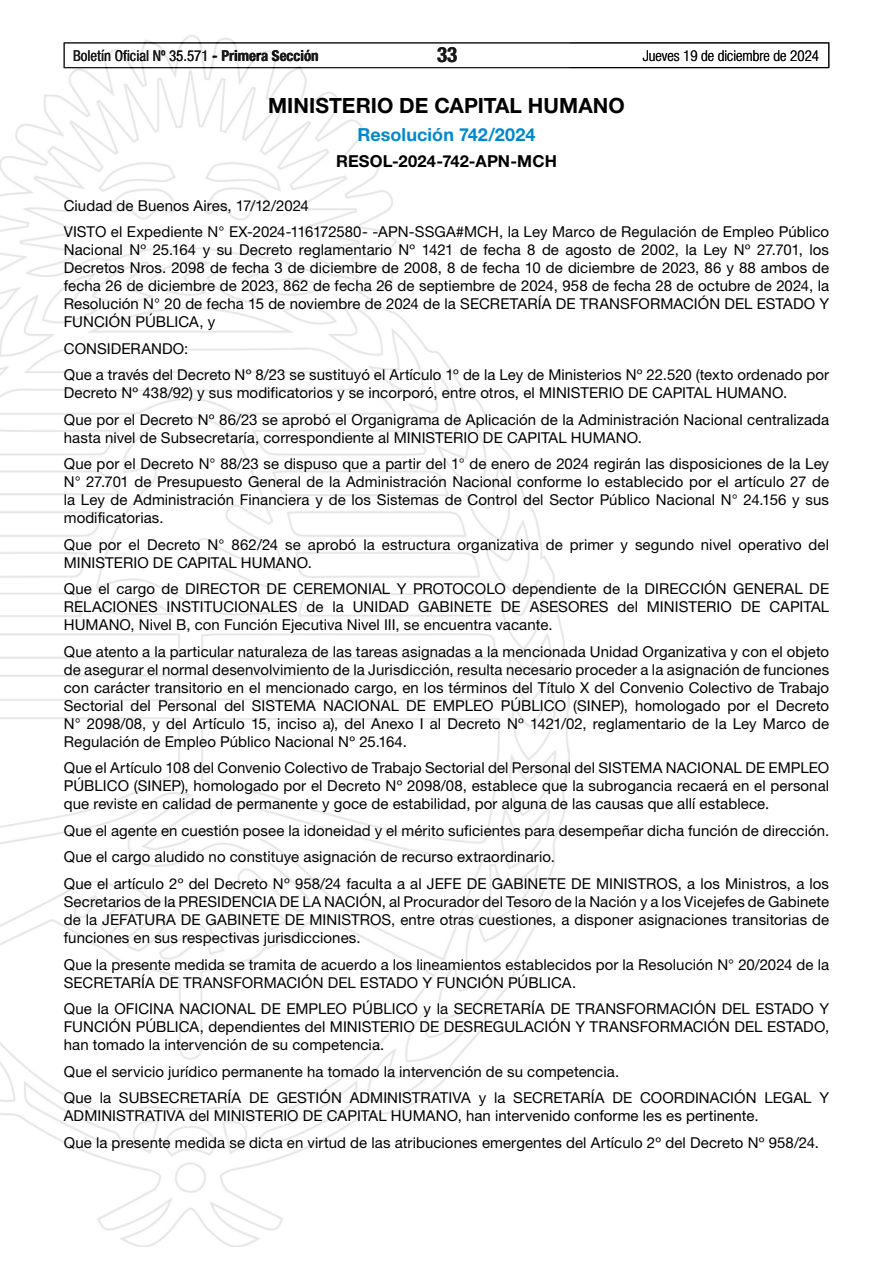
<style>
.page{position:relative;width:893px;height:1263px;background:#fff}
.page>*{position:absolute;margin:0;border:0;box-sizing:border-box;transform-origin:0 0}
.t1{font:700 21px "Helvetica Neue LT Std";letter-spacing:.005em;color:#000}
.t2{font:700 condensed 21px "Helvetica Neue LT Std";color:#000}
.t3{font:700 18px "Helvetica Neue LT Std";letter-spacing:.005em;color:#0089cf}
.t4{font:700 16.5px "Helvetica Neue LT Std";letter-spacing:.005em;color:#000}
.t5{font:15px/18px "Helvetica Neue LT Std";letter-spacing:.005em;color:#000}
.t6{font:condensed 15px "Helvetica Neue LT Std";color:#000}
.t7{font:300 condensed 15px "Helvetica Neue LT Std";color:#000}
.s1{font-weight:700}
</style>
<div class="page">
<div style="left:64px;top:43px;width:765px;height:25px;border:1px solid #000"></div>
<img style="left:0;top:35px;width:569px;height:1211px">
<p class="t6" style="left:73px;top:47px;width:247px">Boletín Oficial Nº 35.571 <span class="s1">- Primera Sección</span></p>
<h1 class="t2" style="left:437px;top:42px;width:22px">33</h1>
<p class="t7" style="left:643px;top:47px;width:178px">Jueves 19 de diciembre de 2024</p>
<h1 class="t1" style="left:268px;top:92px;width:358px">MINISTERIO DE CAPITAL HUMANO</h1>
<p class="t3" style="left:357px;top:123px;width:180px">Resolución 742/2024</p>
<p class="t4" style="left:336px;top:151px;width:222px">RESOL-2024-742-APN-MCH</p>
<p class="t5" style="left:64px;top:192px;width:767px;line-height:26.5px">Ciudad de Buenos Aires, 17/12/2024<br>VISTO el Expediente N° EX-2024-116172580- -APN-SSGA#MCH, la Ley Marco de Regulación de Empleo Público</p>
<p class="t5" style="left:64px;top:241px;width:767px;text-align:justify">Nacional Nº 25.164 y su Decreto reglamentario Nº 1421 de fecha 8 de agosto de 2002, la Ley Nº 27.701, los Decretos Nros. 2098 de fecha 3 de diciembre de 2008, 8 de fecha 10 de diciembre de 2023, 86 y 88 ambos de fecha 26 de diciembre de 2023, 862 de fecha 26 de septiembre de 2024, 958 de fecha 28 de octubre de 2024, la Resolución N° 20 de fecha 15 de noviembre de 2024 de la SECRETARÍA DE TRANSFORMACIÓN DEL ESTADO Y FUNCIÓN PÚBLICA, y</p>
<p class="t5" style="left:64px;top:335px;width:767px;line-height:26.5px">CONSIDERANDO:<br>Que a través del Decreto Nº 8/23 se sustituyó el Artículo 1º de la Ley de Ministerios Nº 22.520 (texto ordenado por</p>
<p class="t5" style="left:64px;top:380px;width:767px;line-height:26.5px">Decreto Nº 438/92) y sus modificatorios y se incorporó, entre otros, el MINISTERIO DE CAPITAL HUMANO.<br>Que por el Decreto Nº 86/23 se aprobó el Organigrama de Aplicación de la Administración Nacional centralizada</p>
<p class="t5" style="left:64px;top:424px;width:767px;line-height:26.5px">hasta nivel de Subsecretaría, correspondiente al MINISTERIO DE CAPITAL HUMANO.<br>Que por el Decreto N° 88/23 se dispuso que a partir del 1° de enero de 2024 regirán las disposiciones de la Ley</p>
<p class="t5" style="left:64px;top:473px;width:767px;text-align:justify">N° 27.701 de Presupuesto General de la Administración Nacional conforme lo establecido por el artículo 27 de la Ley de Administración Financiera y de los Sistemas de Control del Sector Público Nacional N° 24.156 y sus modificatorias.</p>
<p class="t5" style="left:64px;top:535px;width:767px">Que por el Decreto N° 862/24 se aprobó la estructura organizativa de primer y segundo nivel operativo del<br>MINISTERIO DE CAPITAL HUMANO.</p>
<p class="t5" style="left:64px;top:580px;width:767px;text-align:justify">Que el cargo de DIRECTOR DE CEREMONIAL Y PROTOCOLO dependiente de la DIRECCIÓN GENERAL DE RELACIONES INSTITUCIONALES de la UNIDAD GABINETE DE ASESORES del MINISTERIO DE CAPITAL HUMANO, Nivel B, con Función Ejecutiva Nivel III, se encuentra vacante.</p>
<p class="t5" style="left:64px;top:642px;width:767px;text-align:justify">Que atento a la particular naturaleza de las tareas asignadas a la mencionada Unidad Organizativa y con el objeto de asegurar el normal desenvolvimiento de la Jurisdicción, resulta necesario proceder a la asignación de funciones con carácter transitorio en el mencionado cargo, en los términos del Título X del Convenio Colectivo de Trabajo Sectorial del Personal del SISTEMA NACIONAL DE EMPLEO PÚBLICO (SINEP), homologado por el Decreto N° 2098/08, y del Artículo 15, inciso a), del Anexo I al Decreto Nº 1421/02, reglamentario de la Ley Marco de Regulación de Empleo Público Nacional Nº 25.164.</p>
<p class="t5" style="left:64px;top:759px;width:767px;text-align:justify">Que el Artículo 108 del Convenio Colectivo de Trabajo Sectorial del Personal del SISTEMA NACIONAL DE EMPLEO PÚBLICO (SINEP), homologado por el Decreto Nº 2098/08, establece que la subrogancia recaerá en el personal que reviste en calidad de permanente y goce de estabilidad, por alguna de las causas que allí establece.</p>
<p class="t5" style="left:64px;top:817px;width:767px;line-height:26.5px">Que el agente en cuestión posee la idoneidad y el mérito suficientes para desempeñar dicha función de dirección.<br>Que el cargo aludido no constituye asignación de recurso extraordinario.<br>Que el artículo 2º del Decreto Nº 958/24 faculta a al JEFE DE GABINETE DE MINISTROS, a los Ministros, a los</p>
<p class="t5" style="left:64px;top:892px;width:767px;text-align:justify">Secretarios de la PRESIDENCIA DE LA NACIÓN, al Procurador del Tesoro de la Nación y a los Vicejefes de Gabinete de la JEFATURA DE GABINETE DE MINISTROS, entre otras cuestiones, a disponer asignaciones transitorias de funciones en sus respectivas jurisdicciones.</p>
<p class="t5" style="left:64px;top:955px;width:767px">Que la presente medida se tramita de acuerdo a los lineamientos establecidos por la Resolución N° 20/2024 de la<br>SECRETARÍA DE TRANSFORMACIÓN DEL ESTADO Y FUNCIÓN PÚBLICA.</p>
<p class="t5" style="left:64px;top:999px;width:767px;text-align:justify">Que la OFICINA NACIONAL DE EMPLEO PÚBLICO y la SECRETARÍA DE TRANSFORMACIÓN DEL ESTADO Y FUNCIÓN PÚBLICA, dependientes del MINISTERIO DE DESREGULACIÓN Y TRANSFORMACIÓN DEL ESTADO, han tomado la intervención de su competencia.</p>
<p class="t5" style="left:64px;top:1058px;width:767px;line-height:26.5px">Que el servicio jurídico permanente ha tomado la intervención de su competencia.<br>Que la SUBSECRETARÍA DE GESTIÓN ADMINISTRATIVA y la SECRETARÍA DE COORDINACIÓN LEGAL Y</p>
<p class="t5" style="left:64px;top:1102px;width:757px;line-height:26.5px">ADMINISTRATIVA del MINISTERIO DE CAPITAL HUMANO, han intervenido conforme les es pertinente.<br>Que la presente medida se dicta en virtud de las atribuciones emergentes del Artículo 2º del Decreto Nº 958/24.</p>
</div>
